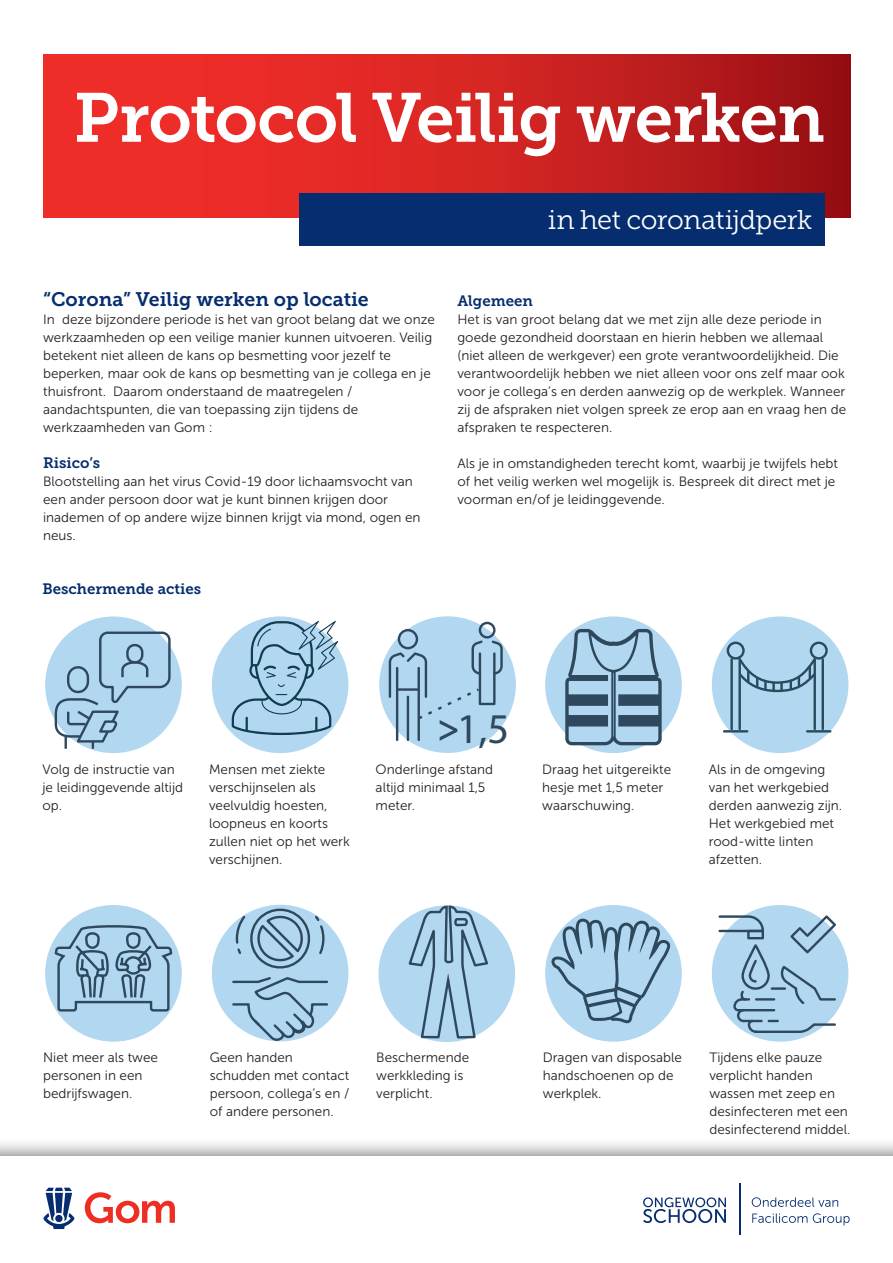
<style>
.page{position:relative;width:893px;height:1263px;background:#fff}
.page>*{position:absolute;margin:0;border:0;box-sizing:border-box;transform-origin:0 0}
.t1{font:69px "Museo Slab 700";letter-spacing:-.02em;color:#fff}
.t2{font:42.45px "Myriad Pro";color:#2e495d}
.t3{font:27px "Museo Slab 300";letter-spacing:-.015em;color:#fff}
.Tussenkop{font:19.5px "Museo Slab 700";color:#052d6f}
.Tussenkop-2{font:15px "Museo Slab 700";color:#052d6f}
.Platte_tekst{font:13.5px/18px "Museo Sans 300";color:#231f20}
</style>
<div class="page">
<div style="left:0;top:1138px;width:893px;height:125px;background:#231f20;opacity:.75"></div>
<div style="left:0;top:1157px;width:893px;height:106px;background:#fff"></div>
<svg style="left:85px;top:1192px;width:90px;height:31px"></svg>
<svg style="left:43px;top:1188px;width:32px;height:41px"></svg>
<svg style="left:752px;top:1197px;width:86px;height:10px"></svg>
<svg style="left:752px;top:1213px;width:55px;height:10px"></svg>
<svg style="left:813px;top:1213px;width:37px;height:12px"></svg>
<hr style="left:739px;top:1183px;width:1px;height:52px;background:#052d6f">
<svg style="left:643px;top:1197px;width:83px;height:26px"></svg>
<svg style="left:43px;top:54px;width:807px;height:164px;background:#d22322"></svg>
<div style="left:300px;top:193px;width:525px;height:53px;background:#052d6f"></div>
<div style="left:45px;top:616px;width:137px;height:137px;background:#b1d7f1;border-radius:50%"></div>
<svg style="left:53px;top:630px;width:119px;height:119px"></svg>
<div style="left:126px;top:644px;width:17px;height:19px;border:2px solid #2e495d;border-radius:7px"></div>
<div style="left:45px;top:905px;width:137px;height:137px;background:#b1d7f1;border-radius:50%"></div>
<svg style="left:54px;top:925px;width:119px;height:88px"></svg>
<div style="left:212px;top:616px;width:136px;height:137px;background:#b1d7f1;border-radius:50%"></div>
<svg style="left:232px;top:621px;width:106px;height:114px"></svg>
<div style="left:212px;top:905px;width:136px;height:136px;background:#b1d7f1;border-radius:50%"></div>
<svg style="left:231px;top:907px;width:98px;height:135px"></svg>
<div style="left:379px;top:616px;width:137px;height:137px;background:#b1d7f1;border-radius:50%"></div>
<div style="left:398px;top:629px;width:20px;height:20px;border:2px solid #2e495d;border-radius:50%"></div>
<div style="left:479px;top:622px;width:17px;height:16px;border:2px solid #2e495d;border-radius:50%"></div>
<div style="left:479px;top:652px;width:17px;height:53px;border:2px solid #2e495d"></div>
<svg style="left:490px;top:639px;width:14px;height:37px"></svg>
<svg style="left:388px;top:639px;width:96px;height:102px"></svg>
<div style="left:378px;top:905px;width:137px;height:137px;background:#b1d7f1;border-radius:50%"></div>
<svg style="left:407px;top:905px;width:82px;height:137px"></svg>
<div style="left:545px;top:616px;width:137px;height:137px;background:#b1d7f1;border-radius:50%"></div>
<svg style="left:565px;top:629px;width:97px;height:116px"></svg>
<div style="left:545px;top:905px;width:137px;height:137px;background:#b1d7f1;border-radius:50%"></div>
<svg style="left:551px;top:919px;width:119px;height:104px"></svg>
<div style="left:712px;top:616px;width:136px;height:137px;background:#b1d7f1;border-radius:50%"></div>
<hr style="left:730px;top:659px;width:3px;height:70px;background:#294b5d">
<hr style="left:738px;top:659px;width:3px;height:70px;background:#294b5d">
<div style="left:727px;top:642px;width:18px;height:18px;border:2px solid #294b5d;border-radius:50%"></div>
<hr style="left:724px;top:730px;width:23px;height:2px;background:#294b5d">
<hr style="left:813px;top:659px;width:3px;height:70px;background:#294b5d">
<hr style="left:822px;top:659px;width:2px;height:70px;background:#294b5d">
<div style="left:810px;top:642px;width:18px;height:18px;border:2px solid #294b5d;border-radius:50%"></div>
<hr style="left:807px;top:730px;width:23px;height:2px;background:#294b5d">
<svg style="left:737px;top:656px;width:81px;height:37px"></svg>
<div style="left:712px;top:905px;width:136px;height:137px;background:#b1d7f1;border-radius:50%"></div>
<svg style="left:717px;top:913px;width:121px;height:121px"></svg>
<p class="t1" style="left:74px;top:79px;width:753px">Protocol Veilig werken</p>
<p class="Tussenkop" style="left:43px;top:288px;width:327px">“Corona” Veilig werken op locatie</p>
<p class="Platte_tekst" style="left:43px;top:310px;width:393px">In deze bijzondere periode is het van groot belang dat we onze werkzaamheden op een veilige manier kunnen uitvoeren. Veilig betekent niet alleen de kans op besmetting voor jezelf te beperken, maar ook de kans op besmetting van je collega en je thuisfront. Daarom onderstaand de maatregelen / aandachtspunten, die van toepassing zijn tijdens de werkzaamheden van Gom :</p>
<p class="Tussenkop-2" style="left:43px;top:454px;width:58px">Risico’s</p>
<p class="Platte_tekst" style="left:43px;top:472px;width:379px">Blootstelling aan het virus Covid-19 door lichaamsvocht van een ander persoon door wat je kunt binnen krijgen door inademen of op andere wijze binnen krijgt via mond, ogen en neus.</p>
<p class="Tussenkop-2" style="left:43px;top:580px;width:160px">Beschermende acties</p>
<p class="t3" style="left:548px;top:205px;width:266px">in het coronatijdperk</p>
<p class="Tussenkop-2" style="left:457px;top:292px;width:77px">Algemeen</p>
<p class="Platte_tekst" style="left:457px;top:310px;width:390px">Het is van groot belang dat we met zijn alle deze periode in goede gezondheid doorstaan en hierin hebben we allemaal (niet alleen de werkgever) een grote verantwoordelijkheid. Die verantwoordelijk hebben we niet alleen voor ons zelf maar ook voor je collega’s en derden aanwezig op de werkplek. Wanneer zij de afspraken niet volgen spreek ze erop aan en vraag hen de afspraken te respecteren.</p>
<p class="Platte_tekst" style="left:457px;top:454px;width:382px">Als je in omstandigheden terecht komt, waarbij je twijfels hebt of het veilig werken wel mogelijk is. Bespreek dit direct met je voorman en/of je leidinggevende.</p>
<p class="t2" style="left:457px;top:702px;width:54px">1,5</p>
<p class="Platte_tekst" style="left:43px;top:760px;width:142px">Volg de instructie van je leidinggevende altijd op.</p>
<p class="Platte_tekst" style="left:209px;top:760px;width:142px">Mensen met ziekte verschijnselen als veelvuldig hoesten, loopneus en koorts zullen niet op het werk verschijnen.</p>
<p class="Platte_tekst" style="left:376px;top:760px;width:119px">Onderlinge afstand altijd minimaal 1,5 meter.</p>
<p class="Platte_tekst" style="left:542px;top:760px;width:130px">Draag het uitgereikte hesje met 1,5 meter waarschuwing.</p>
<p class="Platte_tekst" style="left:709px;top:760px;width:135px">Als in de omgeving van het werkgebied derden aanwezig zijn.<br>Het werkgebied met rood-witte linten afzetten.</p>
<p class="Platte_tekst" style="left:43px;top:1048px;width:116px">Niet meer als twee personen in een bedrijfswagen.</p>
<p class="Platte_tekst" style="left:210px;top:1048px;width:141px">Geen handen schudden met contact persoon, collega’s en / of andere personen.</p>
<p class="Platte_tekst" style="left:376px;top:1048px;width:94px">Beschermende werkkleding is verplicht.</p>
<p class="Platte_tekst" style="left:543px;top:1048px;width:141px">Dragen van disposable handschoenen op de werkplek.</p>
<p class="Platte_tekst" style="left:709px;top:1048px;width:142px">Tijdens elke pauze verplicht handen wassen met zeep en desinfecteren met een desinfecterend middel.</p>
</div>
